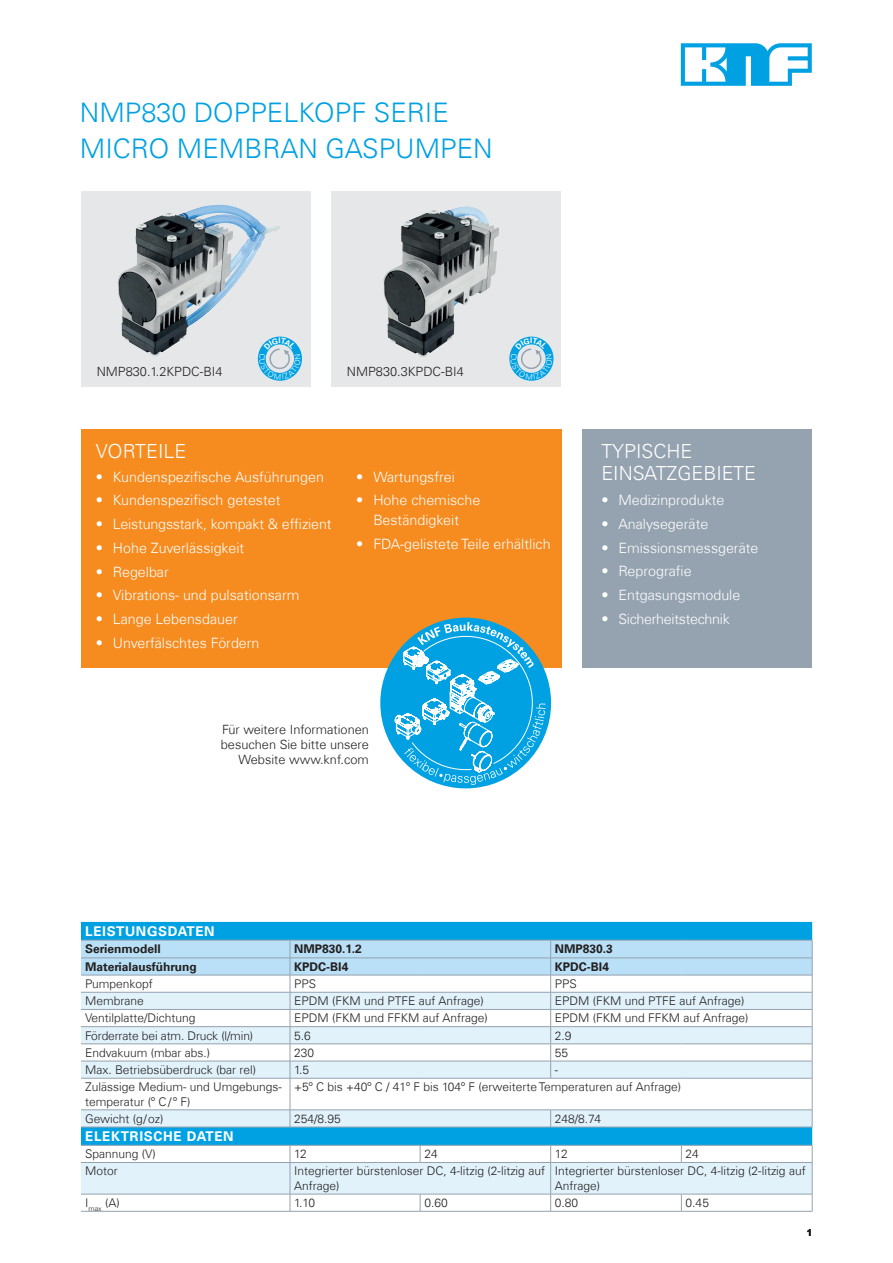
<style>
.page{position:relative;width:893px;height:1263px;background:#fff}
.page>*{position:absolute;margin:0;border:0;box-sizing:border-box;transform-origin:0 0}
.t1{font:300 27px/36px "Univers Com 45";color:#00a1e3}
.t2{font:300 19.5px/21.8px "Univers Com 45";color:#fff}
.t3{font:300 14.25px/19.5px "Univers Com 45";color:#fff;text-align:center}
.t4{font:300 14.25px "Univers Com 45";letter-spacing:-.02em;color:#fff}
.t5{font:700 13.5px "Univers Com 65";letter-spacing:.05em;color:#fff}
.t6{font:300 12.75px/15px "Univers Com 45";color:#231f20;text-align:right}
.t7{font:300 12px/14.4px "Univers Com 45";color:#231f20}
.t8{font:700 12px "Univers Com 65";color:#231f20}
.t9{font:700 9.75px "Arial";color:#231f20}
</style>
<div class="page">
<div style="left:81px;top:429px;width:480px;height:239px;background:#f68b1f"></div>
<svg style="left:681px;top:43px;width:131px;height:43px"></svg>
<div style="left:81px;top:191px;width:230px;height:196px;background:#e6e7e9"></div>
<div style="left:332px;top:191px;width:229px;height:196px;background:#e6e7e9"></div>
<div style="left:583px;top:429px;width:229px;height:239px;background:#95a2b0"></div>
<img style="left:118px;top:204px;width:169px;height:157px">
<img style="left:383px;top:206px;width:143px;height:151px">
<div style="left:509px;top:337px;width:44px;height:44px;border:8px solid #00a1e3;border-radius:50%"></div>
<div style="left:258px;top:337px;width:44px;height:44px;border:8px solid #00a1e3;border-radius:50%"></div>
<svg style="left:383px;top:622px;width:163px;height:163px"></svg>
<div style="left:81px;top:922px;width:731px;height:18px;background:#00a1e3"></div>
<svg style="left:81px;top:1079px;width:731px;height:115px"></svg>
<hr style="left:812px;top:1078px;width:1px;height:32px;background:#95a2b0">
<svg style="left:420px;top:1146px;width:1px;height:16px"></svg>
<svg style="left:420px;top:1195px;width:1px;height:16px"></svg>
<hr style="left:81px;top:1162px;width:209px;height:1px;background:#95a2b0">
<hr style="left:81px;top:1194px;width:209px;height:1px;background:#95a2b0">
<hr style="left:81px;top:1211px;width:209px;height:1px;background:#95a2b0">
<hr style="left:81px;top:1145px;width:209px;height:1px;background:#95a2b0">
<hr style="left:290px;top:1078px;width:1px;height:32px;background:#95a2b0">
<hr style="left:81px;top:1078px;width:209px;height:1px;background:#95a2b0">
<hr style="left:81px;top:1109px;width:209px;height:1px;background:#95a2b0">
<hr style="left:81px;top:1127px;width:209px;height:1px;background:#95a2b0">
<hr style="left:290px;top:1109px;width:130px;height:1px;background:#95a2b0">
<hr style="left:420px;top:1109px;width:131px;height:1px;background:#95a2b0">
<hr style="left:551px;top:1109px;width:130px;height:1px;background:#95a2b0">
<svg style="left:550px;top:1110px;width:1px;height:17px"></svg>
<hr style="left:681px;top:1109px;width:131px;height:1px;background:#95a2b0">
<svg style="left:812px;top:1110px;width:1px;height:17px"></svg>
<svg style="left:812px;top:1145px;width:1px;height:17px"></svg>
<hr style="left:812px;top:1163px;width:1px;height:31px;background:#95a2b0">
<svg style="left:812px;top:1194px;width:1px;height:17px"></svg>
<hr style="left:290px;top:1145px;width:130px;height:1px;background:#95a2b0">
<hr style="left:420px;top:1145px;width:131px;height:1px;background:#95a2b0">
<hr style="left:551px;top:1145px;width:130px;height:1px;background:#95a2b0">
<hr style="left:681px;top:1145px;width:131px;height:1px;background:#95a2b0">
<svg style="left:81px;top:940px;width:732px;height:138px"></svg>
<hr style="left:681px;top:1061px;width:131px;height:1px;background:#95a2b0">
<hr style="left:290px;top:1078px;width:130px;height:1px;background:#95a2b0">
<hr style="left:420px;top:1078px;width:131px;height:1px;background:#95a2b0">
<hr style="left:551px;top:1078px;width:130px;height:1px;background:#95a2b0">
<hr style="left:681px;top:1078px;width:131px;height:1px;background:#95a2b0">
<svg style="left:290px;top:1110px;width:1px;height:17px"></svg>
<hr style="left:290px;top:1127px;width:130px;height:1px;background:#95a2b0">
<hr style="left:420px;top:1127px;width:131px;height:1px;background:#95a2b0">
<hr style="left:551px;top:1127px;width:130px;height:1px;background:#95a2b0">
<hr style="left:681px;top:1127px;width:131px;height:1px;background:#95a2b0">
<svg style="left:290px;top:1146px;width:1px;height:16px"></svg>
<svg style="left:550px;top:1145px;width:1px;height:17px"></svg>
<svg style="left:681px;top:1145px;width:1px;height:17px"></svg>
<hr style="left:290px;top:1162px;width:130px;height:1px;background:#95a2b0">
<hr style="left:290px;top:1163px;width:1px;height:31px;background:#95a2b0">
<hr style="left:420px;top:1162px;width:131px;height:1px;background:#95a2b0">
<hr style="left:551px;top:1162px;width:130px;height:1px;background:#95a2b0">
<hr style="left:550px;top:1163px;width:1px;height:31px;background:#95a2b0">
<hr style="left:681px;top:1162px;width:131px;height:1px;background:#95a2b0">
<hr style="left:290px;top:1194px;width:130px;height:1px;background:#95a2b0">
<svg style="left:290px;top:1194px;width:1px;height:17px"></svg>
<hr style="left:420px;top:1194px;width:131px;height:1px;background:#95a2b0">
<hr style="left:551px;top:1194px;width:130px;height:1px;background:#95a2b0">
<svg style="left:550px;top:1194px;width:1px;height:17px"></svg>
<hr style="left:681px;top:1194px;width:131px;height:1px;background:#95a2b0">
<svg style="left:681px;top:1194px;width:1px;height:17px"></svg>
<hr style="left:290px;top:1211px;width:130px;height:1px;background:#95a2b0">
<hr style="left:420px;top:1211px;width:131px;height:1px;background:#95a2b0">
<hr style="left:551px;top:1211px;width:130px;height:1px;background:#95a2b0">
<hr style="left:681px;top:1211px;width:131px;height:1px;background:#95a2b0">
<svg style="left:511px;top:338px;width:41px;height:42px"></svg>
<svg style="left:259px;top:338px;width:42px;height:42px"></svg>
<h1 class="t1" style="left:80px;top:94px;width:414px">NMP830 DOPPELKOPF SERIE<br>MICRO MEMBRAN GASPUMPEN</h1>
<p class="t6" style="left:97px;top:363px;width:127px">NMP830.1.2KPDC-BI4</p>
<p class="t6" style="left:347px;top:363px;width:118px">NMP830.3KPDC-BI4</p>
<h2 class="t2" style="left:96px;top:440px;width:92px">VORTEILE</h2>
<p class="t3" style="left:96px;top:467px;width:230px">• Kundenspezifische Ausführungen</p>
<p class="t3" style="left:96px;top:491px;width:186px">• Kundenspezifisch getestet</p>
<p class="t3" style="left:96px;top:514px;width:237px">• Leistungsstark, kompakt &amp; effizient</p>
<p class="t3" style="left:96px;top:538px;width:150px">• Hohe Zuverlässigkeit</p>
<p class="t3" style="left:96px;top:562px;width:74px">• Regelbar</p>
<p class="t3" style="left:96px;top:586px;width:205px">• Vibrations- und pulsationsarm</p>
<p class="t3" style="left:96px;top:609px;width:143px">• Lange Lebensdauer</p>
<p class="t3" style="left:96px;top:633px;width:165px">• Unverfälschtes Fördern</p>
<p class="t3" style="left:356px;top:467px;width:100px">• Wartungsfrei</p>
<p class="t3" style="left:356px;top:491px;width:125px">• Hohe chemische<br>Beständigkeit</p>
<p class="t3" style="left:356px;top:534px;width:196px">• FDA-gelistete Teile erhältlich</p>
<p class="t6" style="left:221px;top:722px;width:150px">Für weitere Informationen besuchen Sie bitte unsere<br>Website www.knf.com</p>
<h2 class="t2" style="left:601px;top:440px;width:156px">TYPISCHE<br>EINSATZGEBIETE</h2>
<p class="t3" style="left:601px;top:490px;width:125px">• Medizinprodukte</p>
<p class="t3" style="left:601px;top:514px;width:109px">• Analysegeräte</p>
<p class="t3" style="left:601px;top:538px;width:159px">• Emissionsmessgeräte</p>
<p class="t3" style="left:601px;top:562px;width:92px">• Reprografie</p>
<p class="t3" style="left:601px;top:585px;width:140px">• Entgasungsmodule</p>
<p class="t4" style="left:601px;top:610px;width:130px">• Sicherheitstechnik</p>
<p class="t5" style="left:85px;top:923px;width:131px">LEISTUNGSDATEN</p>
<p class="t8" style="left:85px;top:942px;width:77px">Serienmodell</p>
<p class="t8" style="left:294px;top:942px;width:69px">NMP830.1.2</p>
<p class="t8" style="left:555px;top:942px;width:60px">NMP830.3</p>
<p class="t8" style="left:85px;top:959px;width:113px">Materialausführung</p>
<p class="t8" style="left:294px;top:959px;width:56px">KPDC-BI4</p>
<p class="t8" style="left:555px;top:959px;width:56px">KPDC-BI4</p>
<p class="t7" style="left:85px;top:976px;width:69px">Pumpenkopf</p>
<p class="t7" style="left:294px;top:976px;width:23px">PPS</p>
<p class="t7" style="left:555px;top:976px;width:23px">PPS</p>
<p class="t7" style="left:85px;top:994px;width:60px">Membrane</p>
<p class="t7" style="left:294px;top:994px;width:191px">EPDM (FKM und PTFE auf Anfrage)</p>
<p class="t7" style="left:555px;top:994px;width:191px">EPDM (FKM und PTFE auf Anfrage)</p>
<p class="t7" style="left:85px;top:1011px;width:112px">Ventilplatte/Dichtung</p>
<p class="t7" style="left:294px;top:1011px;width:195px">EPDM (FKM und FFKM auf Anfrage)</p>
<p class="t7" style="left:555px;top:1011px;width:195px">EPDM (FKM und FFKM auf Anfrage)</p>
<p class="t7" style="left:85px;top:1028px;width:170px">Förderrate bei atm. Druck (l/min)</p>
<p class="t7" style="left:294px;top:1028px;width:18px">5.6</p>
<p class="t7" style="left:555px;top:1028px;width:18px">2.9</p>
<p class="t7" style="left:85px;top:1045px;width:127px">Endvakuum (mbar abs.)</p>
<p class="t7" style="left:294px;top:1045px;width:22px">230</p>
<p class="t7" style="left:555px;top:1045px;width:15px">55</p>
<p class="t7" style="left:85px;top:1062px;width:172px">Max. Betriebsüberdruck (bar rel)</p>
<p class="t7" style="left:294px;top:1062px;width:16px">1.5</p>
<p class="t7" style="left:555px;top:1062px;width:5px">-</p>
<p class="t7" style="left:85px;top:1080px;width:198px">Zulässige Medium- und Umgebungs&shy;temperatur (º C / º F)</p>
<p class="t7" style="left:294px;top:1080px;width:389px">+5º C bis +40º C / 41º F bis 104º F (erweiterte Temperaturen auf Anfrage)</p>
<p class="t7" style="left:85px;top:1111px;width:80px">Gewicht (g/oz)</p>
<p class="t7" style="left:294px;top:1111px;width:48px">254/8.95</p>
<p class="t7" style="left:555px;top:1111px;width:48px">248/8.74</p>
<p class="t5" style="left:85px;top:1128px;width:150px">ELEKTRISCHE DATEN</p>
<p class="t7" style="left:85px;top:1147px;width:72px">Spannung (V)</p>
<p class="t7" style="left:294px;top:1147px;width:14px">12</p>
<p class="t7" style="left:424px;top:1147px;width:15px">24</p>
<p class="t7" style="left:555px;top:1147px;width:14px">12</p>
<p class="t7" style="left:686px;top:1147px;width:15px">24</p>
<p class="t7" style="left:85px;top:1164px;width:34px">Motor</p>
<p class="t7" style="left:294px;top:1164px;width:252px">Integrierter bürstenloser DC, 4-litzig (2-litzig auf<br>Anfrage)</p>
<p class="t7" style="left:555px;top:1164px;width:252px">Integrierter bürstenloser DC, 4-litzig (2-litzig auf<br>Anfrage)</p>
<p class="t7" style="left:85px;top:1195px;width:36px">I<sub>max</sub> (A)</p>
<p class="t7" style="left:294px;top:1195px;width:22px">1.10</p>
<p class="t7" style="left:424px;top:1195px;width:25px">0.60</p>
<p class="t7" style="left:555px;top:1195px;width:25px">0.80</p>
<p class="t7" style="left:686px;top:1195px;width:25px">0.45</p>
<p class="t9" style="left:807px;top:1226px;width:7px">1</p>
</div>
